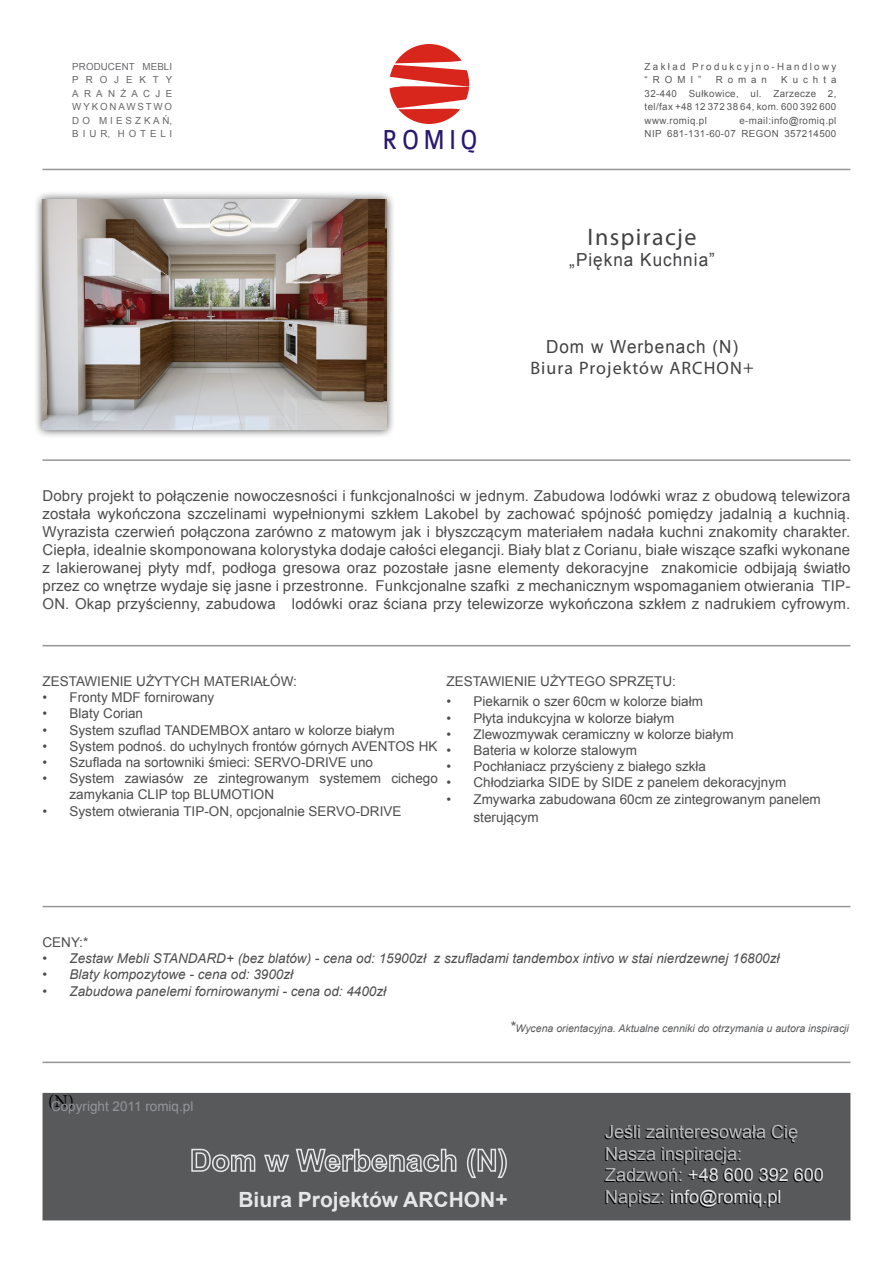
<style>
.page{position:relative;width:893px;height:1263px;background:#fff}
.page>*{position:absolute;margin:0;border:0;box-sizing:border-box;transform-origin:0 0}
.t1{font:29.25px "Colaborate";letter-spacing:.185em;color:#291770;scale:.83 1}
.t2{font:24px "Myriad Pro";letter-spacing:.06em;color:#414042}
.t3{font:700 21px "Arial";color:#e6e7e8}
.t4{font:18px/21.6px "Arial";color:#bcbec0}
.t5{font:18px "Arial";letter-spacing:.06em;color:#414042;scale:.95 1}
.t6{font:18px "Myriad Pro";letter-spacing:.06em;color:#414042}
.t7{font:18px "Minion Pro";color:#000}
.t8{font:15px/18px "Arial";letter-spacing:.01em;color:#4d4d4f;text-align:justify}
.t9{font:13.5px/16.2px "Arial";color:#4d4d4f}
.t10{font:italic 13.5px "Arial";color:#4d4d4f}
.t11{font:13.5px "Arial";color:#939598}
.t12{font:italic 10.5px "Arial";color:#58595b}
.t13{font:9.75px/13.5px "Arial";letter-spacing:.04em;color:#58595b}
.t14{font:9.75px/13.5px "Arial";letter-spacing:.19em;color:#67686b;text-align:justify}
.s1{font-size:15px}
.s2{color:#e6e7e8}
</style>
<div class="page">
<hr style="left:43px;top:459px;width:807px;height:2px;background:#969696">
<hr style="left:43px;top:645px;width:807px;height:1px;background:#969696">
<hr style="left:43px;top:906px;width:807px;height:1px;background:#969696">
<div style="left:33px;top:191px;width:363px;height:248px;background:#000;opacity:.75"></div>
<img style="left:43px;top:200px;width:344px;height:230px">
<hr style="left:43px;top:169px;width:807px;height:1px;background:#969696">
<svg style="left:389px;top:44px;width:80px;height:80px"></svg>
<hr style="left:43px;top:1061px;width:807px;height:2px;background:#969696">
<div style="left:43px;top:1094px;width:807px;height:126px;background:#58595b"></div>
<div style="left:43px;top:1093px;width:807px;height:127px;border:2px solid #58595b"></div>
<svg style="left:191px;top:1148px;width:65px;height:25px"></svg>
<svg style="left:264px;top:1148px;width:193px;height:25px"></svg>
<svg style="left:466px;top:1148px;width:41px;height:30px"></svg>
<p class="t14" style="left:72px;top:60px;width:102px">PRODUCENT MEBLI PROJEKTY ARANŻACJE WYKONAWSTWO D O M I E S Z K A Ń, B I U R, H O T E L I</p>
<p class="t13" style="left:645px;top:60px;width:193px">Z a k ł a d P r o d u k c y j n o - H a n d l o w y “ R O M I ”</p>
<p class="t13" style="left:645px;top:73px;width:193px;text-align:justify;text-indent:137px">K u c h t a 32-440 Sułkowice, ul. Zarzecze 2, tel/fax +48 12 372 38 64, kom. 600 392 600 www.romiq.pl</p>
<p class="t13" style="left:716px;top:73px;width:53px">R o m a n</p>
<p class="t13" style="left:645px;top:114px;width:193px;text-align:right">e-mail:info@romiq.pl<br>NIP 681-131-60-07 REGON 357214500</p>
<h1 class="t1" style="left:383px;top:120px;width:116px">ROMIQ</h1>
<h2 class="t2" style="left:588px;top:222px;width:110px">Inspiracje</h2>
<p class="t5" style="left:569px;top:248px;width:155px">„Piękna Kuchnia”</p>
<p class="t5" style="left:546px;top:334px;width:204px">Dom w Werbenach (N)</p>
<p class="t6" style="left:530px;top:357px;width:225px">Biura Projektów ARCHON+</p>
<p class="t8" style="left:43px;top:487px;width:809px">Dobry projekt to połączenie nowoczesności i funkcjonalności w jednym. Zabudowa lodówki wraz z obudową telewizora została wykończona szczelinami wypełnionymi szkłem Lakobel by zachować spójność pomiędzy jadalnią a kuchnią.<br>Wyrazista czerwień połączona zarówno z matowym jak i błyszczącym materiałem nadała kuchni znakomity charakter.<br>Ciepła, idealnie skomponowana kolorystyka dodaje całości elegancji. Biały blat z Corianu, białe wiszące szafki wykonane z lakierowanej płyty mdf, podłoga gresowa oraz pozostałe jasne elementy dekoracyjne znakomicie odbijają światło przez co wnętrze wydaje się jasne i przestronne. Funkcjonalne szafki z mechanicznym wspomaganiem otwierania TIP-ON. Okap przyścienny, zabudowa lodówki oraz ściana przy telewizorze wykończona szkłem z nadrukiem cyfrowym.</p>
<p class="t9" style="left:43px;top:673px;width:256px">ZESTAWIENIE UŻYTYCH MATERIAŁÓW:</p>
<p class="t9" style="left:43px;top:689px;width:173px">• Fronty MDF fornirowany</p>
<p class="t9" style="left:43px;top:706px;width:102px">• Blaty Corian</p>
<p class="t9" style="left:43px;top:722px;width:354px">• System szuflad TANDEMBOX antaro w kolorze białym</p>
<p class="t9" style="left:43px;top:738px;width:396px">• System podnoś. do uchylnych frontów górnych AVENTOS HK</p>
<p class="t9" style="left:43px;top:754px;width:332px">• Szuflada na sortowniki śmieci: SERVO-DRIVE uno</p>
<p class="t9" style="left:70px;top:770px;width:370px;text-indent:-27px">• System zawiasów ze zintegrowanym systemem cichego zamykania CLIP top BLUMOTION</p>
<p class="t9" style="left:43px;top:803px;width:360px">• System otwierania TIP-ON, opcjonalnie SERVO-DRIVE</p>
<p class="t9" style="left:446px;top:673px;width:231px">ZESTAWIENIE UŻYTEGO SPRZĘTU:</p>
<p class="t9" style="left:446px;top:694px;width:258px">• Piekarnik o szer 60cm w kolorze białm</p>
<p class="t9" style="left:446px;top:710px;width:230px">• Płyta indukcyjna w kolorze białym</p>
<p class="t9" style="left:446px;top:726px;width:289px">• Zlewozmywak ceramiczny w kolorze białym</p>
<p class="t9" style="left:446px;top:742px;width:192px">• Bateria w kolorze stalowym</p>
<p class="t9" style="left:446px;top:758px;width:261px">• Pochłaniacz przyścieny z białego szkła</p>
<p class="t9" style="left:446px;top:775px;width:341px">• Chłodziarka SIDE by SIDE z panelem dekoracyjnym</p>
<p class="t9" style="left:473px;top:790px;width:349px;line-height:18px;text-indent:-27px">• Zmywarka zabudowana 60cm ze zintegrowanym panelem sterującym</p>
<p class="t9" style="left:43px;top:934px;width:47px">CENY:*</p>
<p class="t10" style="left:43px;top:950px;width:738px">• Zestaw Mebli STANDARD+ (bez blatów) - cena od: 15900zł z szufladami tandembox intivo w stai nierdzewnej 16800zł</p>
<p class="t10" style="left:43px;top:966px;width:252px">• Blaty kompozytowe - cena od: 3900zł</p>
<p class="t10" style="left:43px;top:982px;width:345px">• Zabudowa panelemi fornirowanymi - cena od: 4400zł</p>
<p class="t7" style="left:48px;top:1090px;width:27px">(N)</p>
<p class="t11" style="left:51px;top:1098px;width:144px">Copyright 2011 romiq.pl</p>
<p class="t12" style="left:510px;top:1021px;width:341px"><span class="s1">*</span>Wycena orientacyjna. Aktualne cenniki do otrzymania u autora inspiracji</p>
<h3 class="t3" style="left:238px;top:1185px;width:271px">Biura Projektów ARCHON+</h3>
<p class="t4" style="left:605px;top:1121px;width:220px">Jeśli zainteresowała Cię<br>Nasza inspiracja:<br>Zadzwoń: <span class="s2">+48 600 392 600<br></span>Napisz: <span class="s2">info@romiq.pl</span></p>
</div>
